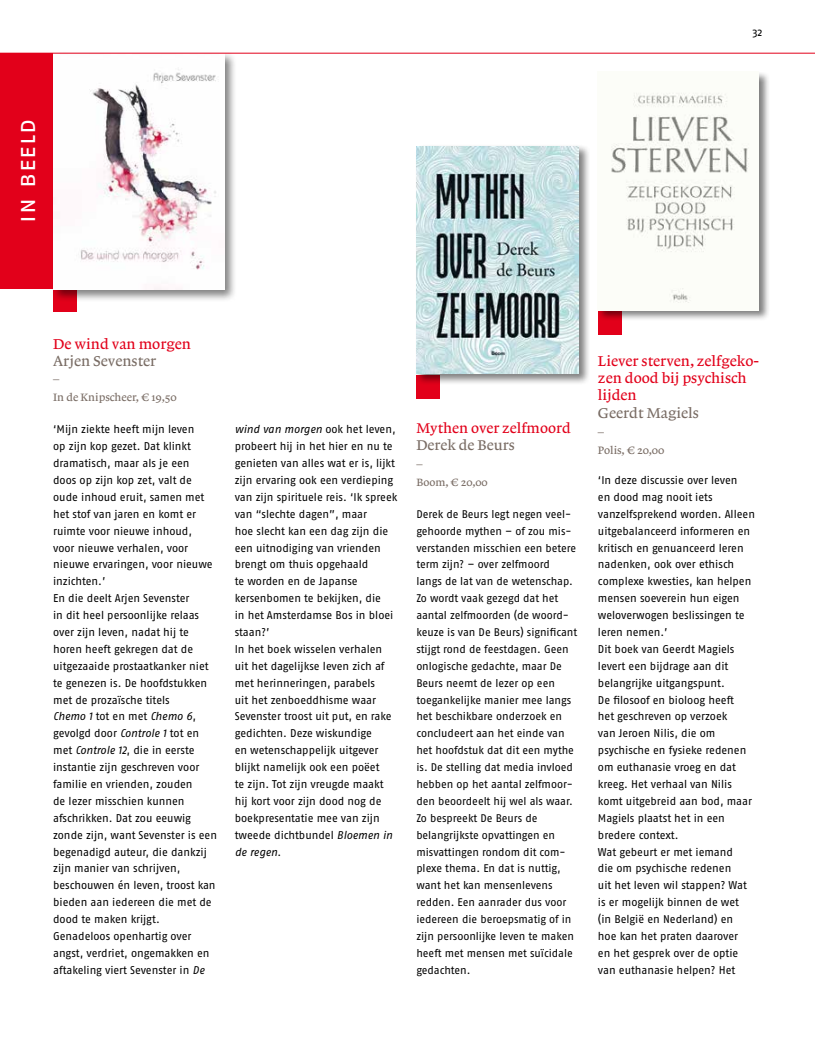
<style>
.page{position:relative;width:815px;height:1053px;background:#fff}
.page>*{position:absolute;margin:0;border:0;box-sizing:border-box;transform-origin:0 0}
.t1{font:25px "Fago No Regular Tf Caps";letter-spacing:.04em;color:#fff}
.t2{font:15px/16.9px "Lexicon No 1 Roman A";color:#e2001a}
.t3{font:15px "Lexicon No 1 Roman A";color:#796c64}
.t4{font:14.75px "Lexicon No 1 Roman A";color:#e2001a}
.t5{font:14.75px "Lexicon No 1 Roman A";color:#796c64}
.t6{font:11.25px/16.9px "Fago No Regular LF";letter-spacing:-.005em;color:#000}
.t7{font:italic 11.25px "Fago No Regular Lf";letter-spacing:-.005em;color:#000}
.t8{font:11.25px/18px "Lexicon No 1 Roman A";color:#796c64}
.t9{font:11.25px "Fago No";color:#000}
.t10{font:11.12px/16.9px "Fago No Regular LF";letter-spacing:-.005em;color:#000}
.t11{font:11.12px/17.8px "Lexicon No 1 Roman A";color:#796c64}
.s1{font-family:"Fago No Regular LF";font-style:normal}
.s2{font-family:"Fago No Regular Lf";font-style:italic}
</style>
<div class="page">
<div style="left:0;top:53px;width:53px;height:235px;background:#e2001a"></div>
<div style="left:53px;top:288px;width:24px;height:24px;background:#e2001a"></div>
<div style="left:416px;top:375px;width:24px;height:23px;background:#e2001a"></div>
<div style="left:598px;top:311px;width:23px;height:23px;background:#e2001a"></div>
<div style="left:597px;top:71px;width:173px;height:250px;background:#000;opacity:.5"></div>
<img style="left:598px;top:72px;width:161px;height:238px">
<div style="left:51px;top:51px;width:186px;height:252px;background:#000;opacity:.5"></div>
<img style="left:53px;top:54px;width:171px;height:235px">
<div style="left:414px;top:144px;width:176px;height:241px;background:#000;opacity:.5"></div>
<img style="left:416px;top:146px;width:163px;height:227px">
<hr style="left:0;top:53px;width:815px;height:1px;background:#e2001a">
<h1 class="t1" style="left:15px;top:198px;width:107px;rotate:-90deg">in beeld</h1>
<h1 class="t1" style="left:12px;top:223px;width:107px;rotate:-90deg">in beeld</h1>
<p class="t9" style="left:752px;top:26px;width:12px">32</p>
<h2 class="t2" style="left:53px;top:335px;width:139px">De wind van morgen</h2>
<h2 class="t3" style="left:53px;top:352px;width:105px">Arjen Sevenster</h2>
<p class="t8" style="left:53px;top:370px;width:125px">–<br>In de Knipscheer, € 19,50</p>
<p class="t6" style="left:53px;top:421px;width:161px">‘Mijn ziekte heeft mijn leven<br>op zijn kop gezet. Dat klinkt dramatisch, maar als je een doos op zijn kop zet, valt de oude inhoud eruit, samen met het stof van jaren en komt er ruimte voor nieuwe inhoud, voor nieuwe verhalen, voor nieuwe ervaringen, voor nieuwe inzichten.’<br>En die deelt Arjen Sevenster<br>in dit heel persoonlijke relaas over zijn leven, nadat hij te horen heeft gekregen dat de uitgezaaide prostaatkanker niet te genezen is. De hoofdstukken met de prozaïsche titels</p>
<p class="t7" style="left:53px;top:710px;width:144px">Chemo 1 <span class="s1">tot en met</span> Chemo 6<span class="s1">,</span></p>
<p class="t6" style="left:53px;top:724px;width:165px">gevolgd door <span class="s2">Controle 1</span> tot en met <span class="s2">Controle 12</span>, die in eerste instantie zijn geschreven voor familie en vrienden, zouden<br>de lezer misschien kunnen afschrikken. Dat zou eeuwig zonde zijn, want Sevenster is een begenadigd auteur, die dankzij zijn manier van schrijven, beschouwen én leven, troost kan bieden aan iedereen die met de dood te maken krijgt.<br>Genadeloos openhartig over angst, verdriet, ongemakken en aftakeling viert Sevenster in <span class="s2">De</span></p>
<p class="t7" style="left:235px;top:423px;width:162px">wind van morgen <span class="s1">ook het leven,</span></p>
<p class="t6" style="left:235px;top:438px;width:164px">probeert hij in het hier en nu te genieten van alles wat er is, lijkt zijn ervaring ook een verdieping van zijn spirituele reis. ‘Ik spreek van “slechte dagen”, maar<br>hoe slecht kan een dag zijn die een uitnodiging van vrienden brengt om thuis opgehaald<br>te worden en de Japanse kersenbomen te bekijken, die<br>in het Amsterdamse Bos in bloei staan?’<br>In het boek wisselen verhalen uit het dagelijkse leven zich af met herinneringen, parabels<br>uit het zenboeddhisme waar<br>Sevenster troost uit put, en rake gedichten. Deze wiskundige<br>en wetenschappelijk uitgever blijkt namelijk ook een poëet<br>te zijn. Tot zijn vreugde maakt hij kort voor zijn dood nog de boekpresentatie mee van zijn tweede dichtbundel <span class="s2">Bloemen in</span></p>
<p class="t7" style="left:235px;top:845px;width:48px">de regen<span class="s1">.</span></p>
<h3 class="t4" style="left:416px;top:420px;width:156px">Mythen over zelfmoord</h3>
<h3 class="t5" style="left:416px;top:437px;width:100px">Derek de Beurs</h3>
<p class="t11" style="left:416px;top:455px;width:73px">–<br>Boom, € 20,00</p>
<p class="t10" style="left:416px;top:505px;width:162px">Derek de Beurs legt negen veel&shy;gehoorde mythen – of zou mis&shy;verstanden misschien een betere term zijn? – over zelfmoord langs de lat van de wetenschap.<br>Zo wordt vaak gezegd dat het aantal zelfmoorden (de woord&shy;keuze is van De Beurs) significant stijgt rond de feestdagen. Geen onlogische gedachte, maar De<br>Beurs neemt de lezer op een toegankelijke manier mee langs het beschikbare onderzoek en concludeert aan het einde van het hoofdstuk dat dit een mythe is. De stelling dat media invloed hebben op het aantal zelfmoor&shy;den beoordeelt hij wel als waar.<br>Zo bespreekt De Beurs de belangrijkste opvattingen en misvattingen rondom dit com&shy;plexe thema. En dat is nuttig, want het kan mensenlevens redden. Een aanrader dus voor iedereen die beroepsmatig of in zijn persoonlijke leven te maken heeft met mensen met suïcidale gedachten.</p>
<h2 class="t2" style="left:598px;top:352px;width:162px">Liever sterven, zelfgeko&shy;zen dood bij psychisch lijden</h2>
<h2 class="t3" style="left:598px;top:404px;width:102px">Geerdt Magiels</h2>
<p class="t8" style="left:598px;top:423px;width:68px">–<br>Polis, € 20,00</p>
<p class="t6" style="left:598px;top:471px;width:159px">‘In deze discussie over leven<br>en dood mag nooit iets vanzelfsprekend worden. Alleen uitgebalanceerd informeren en kritisch en genuanceerd leren nadenken, ook over ethisch complexe kwesties, kan helpen mensen soeverein hun eigen weloverwogen beslissingen te leren nemen.’<br>Dit boek van Geerdt Magiels levert een bijdrage aan dit belangrijke uitgangspunt.<br>De filosoof en bioloog heeft<br>het geschreven op verzoek<br>van Jeroen Nilis, die om psychische en fysieke redenen om euthanasie vroeg en dat kreeg. Het verhaal van Nilis komt uitgebreid aan bod, maar<br>Magiels plaatst het in een bredere context.<br>Wat gebeurt er met iemand<br>die om psychische redenen<br>uit het leven wil stappen? Wat is er mogelijk binnen de wet (in België en Nederland) en<br>hoe kan het praten daarover<br>en het gesprek over de optie van euthanasie helpen? Het</p>
</div>
